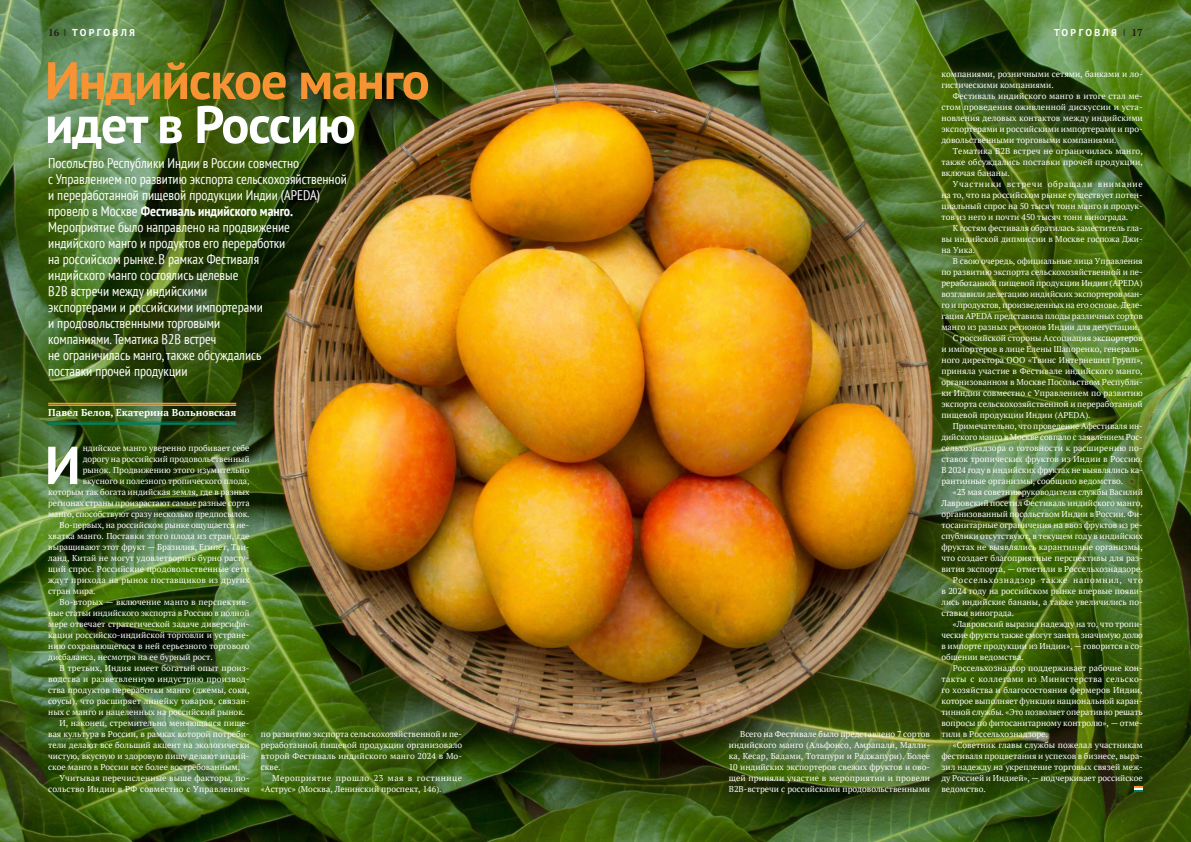
<style>
.page{position:relative;width:1191px;height:842px;background:#fff}
.page>*{position:absolute;margin:0;border:0;box-sizing:border-box;transform-origin:0 0}
.Bukva{font:700 53.4px "PT Sans";color:#fff}
.TITLE_1{font:700 52.5px "PT Sans";letter-spacing:-.025em;color:#f79332}
.TITLE_1-2{font:700 52.5px "PT Sans";letter-spacing:-.025em;color:#fff}
.Lid{font:condensed 14px/16px "PT Sans";color:#fff}
.Autor{font:700 10px "PT Serif";color:#fff}
.t1{font:700 10px "PT Sans";letter-spacing:.23em;color:#fff}
.TEXT{font:8.5px/11px "PT Serif";color:#fff;text-align:justify}
.Bukva-2{font:8.5px/11px "PT Serif";letter-spacing:-.005em;color:#fff;text-align:right}
.TEXT-2{font:8.5px/11px "PT Serif";letter-spacing:.02em;color:#fff;text-align:right}
.s1{font-family:"PT Serif";color:#231f20}
.s2{font-weight:400;font-stretch:condensed;color:#231f20}
.s3{font-weight:700}
</style>
<div class="page">
<img style="left:0;top:0;width:1191px;height:842px">
<hr style="left:48px;top:422px;width:188px;height:1px;background:#00805f">
<hr style="left:48px;top:423px;width:188px;height:2px;background:#00805f">
<hr style="left:48px;top:403px;width:188px;height:2px;background:#f79332">
<hr style="left:48px;top:405px;width:188px;height:1px;background:#f79332">
<svg style="left:1133px;top:786px;width:9px;height:6px"></svg>
<p class="t1" style="left:48px;top:26px;width:88px"><span class="s1">16</span> <span class="s2">I</span> ТОРГОВЛЯ</p>
<p class="t1" style="left:1054px;top:26px;width:90px">ТОРГОВЛЯ <span class="s2">I</span> <span class="s1">17</span></p>
<p class="TITLE_1" style="left:45px;top:46px;width:386px">Индийское манго</p>
<p class="TITLE_1-2" style="left:45px;top:90px;width:312px">идет в Россию</p>
<p class="Lid" style="left:48px;top:155px;width:300px">Посольство Республики Индии в России совместно<br>с Управлением по развитию экспорта сельскохозяйственной и переработанной пищевой продукции Индии (APEDA) провело в Москве <span class="s3">Фестиваль индийского манго.<br></span>Мероприятие было направлено на продвижение индийского манго и продуктов его переработки<br>на российском рынке. В рамках Фестиваля<br>индийского манго состоялись целевые<br>B2B встречи между индийскими<br>экспортерами и российскими импортерами<br>и продовольственными торговыми<br>компаниями. Тематика B2B встреч<br>не ограничилась манго, также обсуждались<br>поставки прочей продукции</p>
<p class="Autor" style="left:48px;top:406px;width:190px">Павел Белов, Екатерина Вольновская</p>
<p class="Bukva" style="left:45px;top:430px;width:37px">И</p>
<p class="Bukva-2" style="left:48px;top:442px;width:203px">ндийское манго уверенно пробивает себе<br>дорогу на российский продовольственный<br>рынок. Продвижению этого изумительно вкусного и полезного тропического плода, которым так богата индийская земля, где в разных регионах страны произрастают самые разные сорта манго, способствуют сразу несколько предпосылок.</p>
<p class="TEXT" style="left:48px;top:519px;width:203px;text-indent:11px">Во-первых, на российском рынке ощущается не&shy;хватка манго. Поставки этого плода из стран, где выращивают этот фрукт — Бразилия, Египет, Таи&shy;ланд, Китай не могут удовлетворить бурно расту&shy;щий спрос. Российские продовольственные сети ждут прихода на рынок поставщиков из других стран мира.</p>
<p class="TEXT" style="left:48px;top:596px;width:203px;text-indent:11px">Во-вторых — включение манго в перспектив&shy;ные статьи индийского экспорта в Россию в полной мере отвечает стратегической задаче диверсифи&shy;кации российско-индийской торговли и устране&shy;нию сохраняющегося в ней серьезного торгового дисбаланса, несмотря на ее бурный рост.</p>
<p class="TEXT" style="left:48px;top:662px;width:203px;text-indent:11px">В третьих, Индия имеет богатый опыт произ&shy;водства и разветвленную индустрию производ&shy;ства продуктов переработки манго (джемы, соки, соусы), что расширяет линейку товаров, связан&shy;ных с манго и нацеленных на российский рынок.</p>
<p class="TEXT" style="left:48px;top:717px;width:203px;text-indent:11px">И, наконец, стремительно меняющаяся пище&shy;вая культура в России, в рамках которой потреби&shy;тели делают все больший акцент на экологически чистую, вкусную и здоровую пищу делают индий&shy;ское манго в России все более востребованным.</p>
<p class="TEXT-2" style="left:48px;top:772px;width:203px">Учитывая перечисленные выше факторы, по&shy;сольство Индии в РФ совместно с Управлением</p>
<p class="TEXT" style="left:261px;top:728px;width:203px">по развитию экспорта сельскохозяйственной и пе&shy;реработанной пищевой продукции организовало второй Фестиваль индийского манго 2024 в Мо&shy;скве.</p>
<p class="TEXT" style="left:261px;top:772px;width:203px;text-indent:11px">Мероприятие прошло 23 мая в гостинице «Аструс» (Москва, Ленинский проспект, 146).</p>
<p class="TEXT" style="left:729px;top:728px;width:203px;text-indent:11px">Всего на Фестивале было представлено 7 сортов индийского манго (Альфонсо, Амрапали, Малли&shy;ка, Кесар, Бадами, Тотапури и Раджапури). Более 10 индийских экспортеров свежих фруктов и ово&shy;щей приняли участие в мероприятии и провели B2B-встречи с российскими продовольственными</p>
<p class="TEXT" style="left:941px;top:68px;width:203px">компаниями, розничными сетями, банками и ло&shy;гистическими компаниями.</p>
<p class="TEXT" style="left:941px;top:90px;width:203px;text-indent:11px">Фестиваль индийского манго в итоге стал ме&shy;стом проведения оживленной дискуссии и уста&shy;новления деловых контактов между индийскими экспортерами и российскими импортерами и про&shy;довольственными торговыми компаниями.</p>
<p class="TEXT" style="left:941px;top:145px;width:203px;text-indent:11px">Тематика B2B встреч не ограничилась манго, также обсуждались поставки прочей продукции, включая бананы.</p>
<p class="TEXT" style="left:941px;top:178px;width:203px;text-indent:11px">Участники встречи обращали внимание на то, что на российском рынке существует потен&shy;циальный спрос на 50 тысяч тонн манго и продук&shy;тов из него и почти 450 тысяч тонн винограда.</p>
<p class="TEXT" style="left:941px;top:222px;width:203px;text-indent:11px">К гостям фестиваля обратилась заместитель гла&shy;вы индийской дипмиссии в Москве госпожа Джи&shy;на Уика.</p>
<p class="TEXT" style="left:941px;top:255px;width:203px;text-indent:11px">В свою очередь, официальные лица Управления по развитию экспорта сельскохозяйственной и пе&shy;реработанной пищевой продукции Индии (APEDA) возглавили делегацию индийских экспортеров ман&shy;го и продуктов, произведенных на его основе. Деле&shy;гация APEDA представила плоды различных сортов манго из разных регионов Индии для дегустации.</p>
<p class="TEXT" style="left:941px;top:332px;width:203px;text-indent:11px">С российской стороны Ассоциация экспортеров и импортеров в лице Елены Шапоренко, генераль&shy;ного директора ООО «Твинс Интернешнл Групп», приняла участие в Фестивале индийского манго, организованном в Москве Посольством Республи&shy;ки Индии совместно с Управлением по развитию экспорта сельскохозяйственной и переработанной пищевой продукции Индии (APEDA).</p>
<p class="TEXT" style="left:941px;top:420px;width:203px;text-indent:11px">Примечательно, что проведение Aфестиваля ин&shy;дийского манго в Москве совпало с заявлением Рос&shy;сельхознадзора о готовности к расширению по&shy;ставок тропических фруктов из Индии в Россию.<br>В 2024 году в индийских фруктах не выявлялись ка&shy;рантинные организмы, сообщило ведомство.</p>
<p class="TEXT" style="left:941px;top:486px;width:203px;text-indent:11px">«23 мая советник руководителя службы Василий Лавровский посетил Фестиваль индийского манго, организованный посольством Индии в России. Фи&shy;тосанитарные ограничения на ввоз фруктов из ре&shy;спублики отсутствуют, в текущем году в индийских фруктах не выявлялись карантинные организмы, что создает благоприятные перспективы для раз&shy;вития экспорта, — отметили в Россельхознадзоре.</p>
<p class="TEXT" style="left:941px;top:574px;width:203px;text-indent:11px">Россельхознадзор также напомнил, что в 2024 году на российском рынке впервые появи&shy;лись индийские бананы, а также увеличились по&shy;ставки винограда.</p>
<p class="TEXT" style="left:941px;top:618px;width:203px;text-indent:11px">«Лавровский выразил надежду на то, что тропи&shy;ческие фрукты также смогут занять значимую долю в импорте продукции из Индии», — говорится в со&shy;общении ведомства.</p>
<p class="TEXT" style="left:941px;top:662px;width:203px;text-indent:11px">Россельхознадзор поддерживает рабочие кон&shy;такты с коллегами из Министерства сельско&shy;го хозяйства и благосостояния фермеров Индии, которое выполняет функции национальной каран&shy;тинной службы. «Это позволяет оперативно решать вопросы по фитосанитарному контролю», — отме&shy;тили в Россельхознадзоре.</p>
<p class="TEXT" style="left:941px;top:739px;width:203px;text-indent:11px">«Советник главы службы пожелал участникам фестиваля процветания и успехов в бизнесе, выра&shy;зил надежду на укрепление торговых связей меж&shy;ду Россией и Индией», — подчеркивает российское ведомство.</p>
</div>
